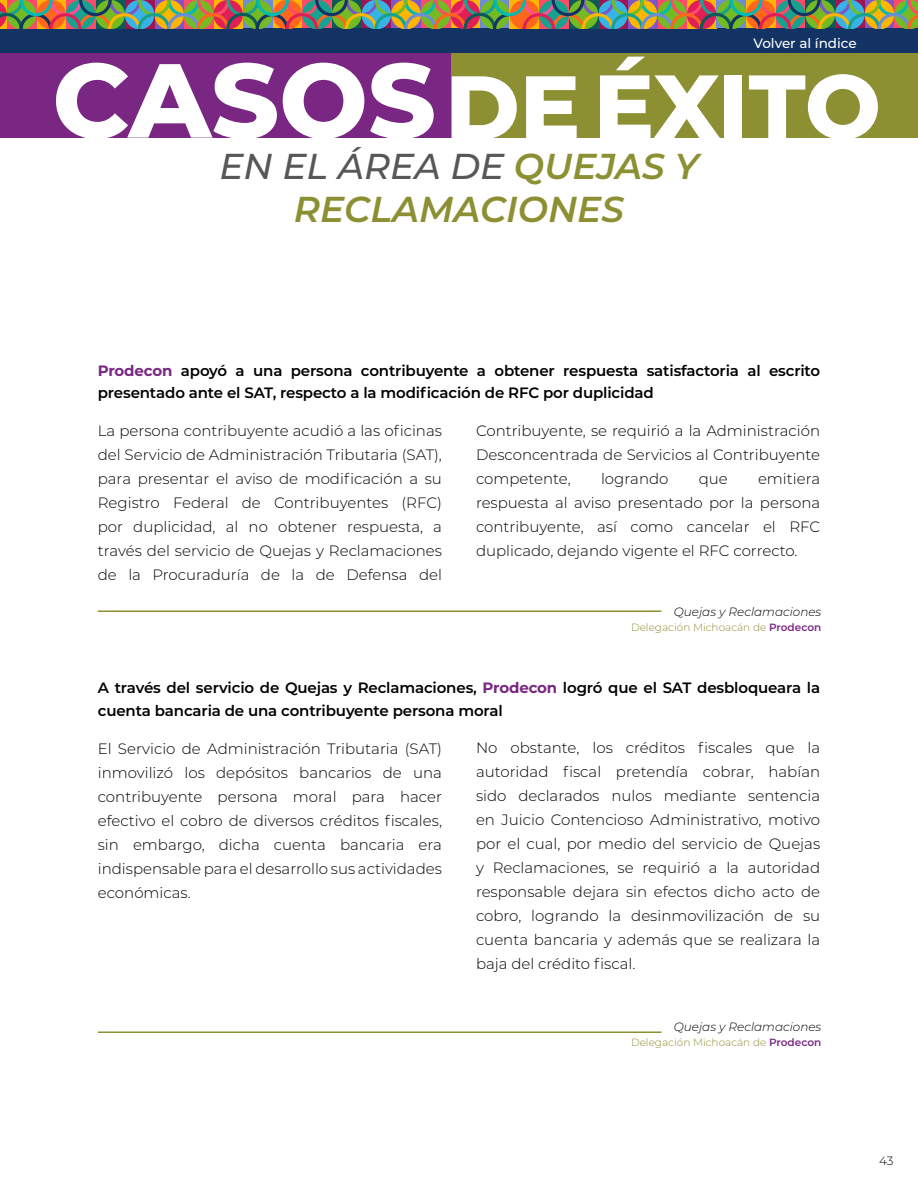
<style>
.page{position:relative;width:918px;height:1188px;background:#fff}
.page>*{position:absolute;margin:0;border:0;box-sizing:border-box;transform-origin:0 0}
.t1{font:800 90px "Montserrat";letter-spacing:-.005em;color:#fff}
.t2{font:italic 600 36px/43.2px "Montserrat";color:#8c9033;text-align:center}
.t3{font:300 15px/24px "Montserrat";color:#000;text-align:justify}
.t4{font:600 15px/22.5px "Montserrat";letter-spacing:-.01em;color:#000}
.t5{font:500 13.5px "Montserrat";color:#fff}
.t6{font:italic 300 12px "Montserrat";color:#000}
.t7{font:300 12px "Montserrat";color:#000}
.t8{font:300 10.5px "Montserrat";color:#8c9033}
.s1{font-size:105px}
.s2{font-weight:500;color:#575756}
.s3{font-weight:700;color:#792782}
.s4{font-weight:600;color:#792782}
</style>
<div class="page">
<div style="left:0;top:28px;width:918px;height:26px;background:#123363"></div>
<img style="left:0;top:0;width:918px;height:28px">
<div style="left:451px;top:53px;width:467px;height:85px;background:#8c9033"></div>
<div style="left:0;top:53px;width:451px;height:85px;background:#792782"></div>
<hr style="left:98px;top:610px;width:563px;height:2px;background:#8c9033">
<hr style="left:98px;top:1031px;width:563px;height:2px;background:#8c9033">
<p class="t5" style="left:753px;top:33px;width:105px">Volver al índice</p>
<h1 class="t1" style="left:52px;top:41px;width:830px"><span class="s1">CASOS</span> DEÉXITO</h1>
<h2 class="t2" style="left:219px;top:143px;width:481px"><span class="s2">EN EL ÁREA DE</span> QUEJAS Y<br>RECLAMACIONES</h2>
<p class="t4" style="left:98px;top:359px;width:724px"><span class="s3">Prodecon</span> apoyó a una persona contribuyente a obtener respuesta satisfactoria al escrito presentado ante el SAT, respecto a la modificación de RFC por duplicidad</p>
<p class="t3" style="left:98px;top:418px;width:346px">La persona contribuyente acudió a las oficinas del Servicio de Administración Tributaria (SAT), para presentar el aviso de modificación a su Registro Federal de Contribuyentes (RFC) por duplicidad, al no obtener respuesta, a través del servicio de Quejas y Reclamaciones de la Procuraduría de la de Defensa del</p>
<p class="t3" style="left:476px;top:418px;width:346px">Contribuyente, se requirió a la Administración Desconcentrada de Servicios al Contribuyente competente,</p>
<p class="t3" style="left:601px;top:466px;width:69px">logrando</p>
<p class="t3" style="left:699px;top:466px;width:31px">que</p>
<p class="t3" style="left:476px;top:466px;width:346px;text-indent:282px">emitiera respuesta al aviso presentado por la persona contribuyente, así como cancelar el RFC duplicado, dejando vigente el RFC correcto.</p>
<p class="t6" style="left:674px;top:603px;width:149px">Quejas y Reclamaciones</p>
<p class="t8" style="left:631px;top:620px;width:192px">Delegación Michoacán de <span class="s4">Prodecon</span></p>
<p class="t4" style="left:98px;top:676px;width:724px">A través del servicio de Quejas y Reclamaciones, <span class="s3">Prodecon</span> logró que el SAT desbloqueara la cuenta bancaria de una contribuyente persona moral</p>
<p class="t3" style="left:98px;top:736px;width:346px">El Servicio de Administración Tributaria (SAT) inmovilizó los depósitos bancarios de una contribuyente persona moral para hacer efectivo el cobro de diversos créditos fiscales, sin embargo, dicha cuenta bancaria era indispensable para el desarrollo sus actividades económicas.</p>
<p class="t3" style="left:476px;top:735px;width:346px">No obstante, los créditos fiscales que la autoridad fiscal pretendía cobrar, habían sido declarados nulos mediante sentencia en Juicio Contencioso Administrativo, motivo por el cual, por medio del servicio de Quejas y Reclamaciones, se requirió a la autoridad responsable dejara sin efectos dicho acto de cobro, logrando la desinmovilización de su cuenta bancaria y además que se realizara la baja del crédito fiscal.</p>
<p class="t6" style="left:674px;top:1019px;width:149px">Quejas y Reclamaciones</p>
<p class="t8" style="left:631px;top:1035px;width:192px">Delegación Michoacán de <span class="s4">Prodecon</span></p>
<p class="t7" style="left:879px;top:1152px;width:16px">43</p>
</div>
